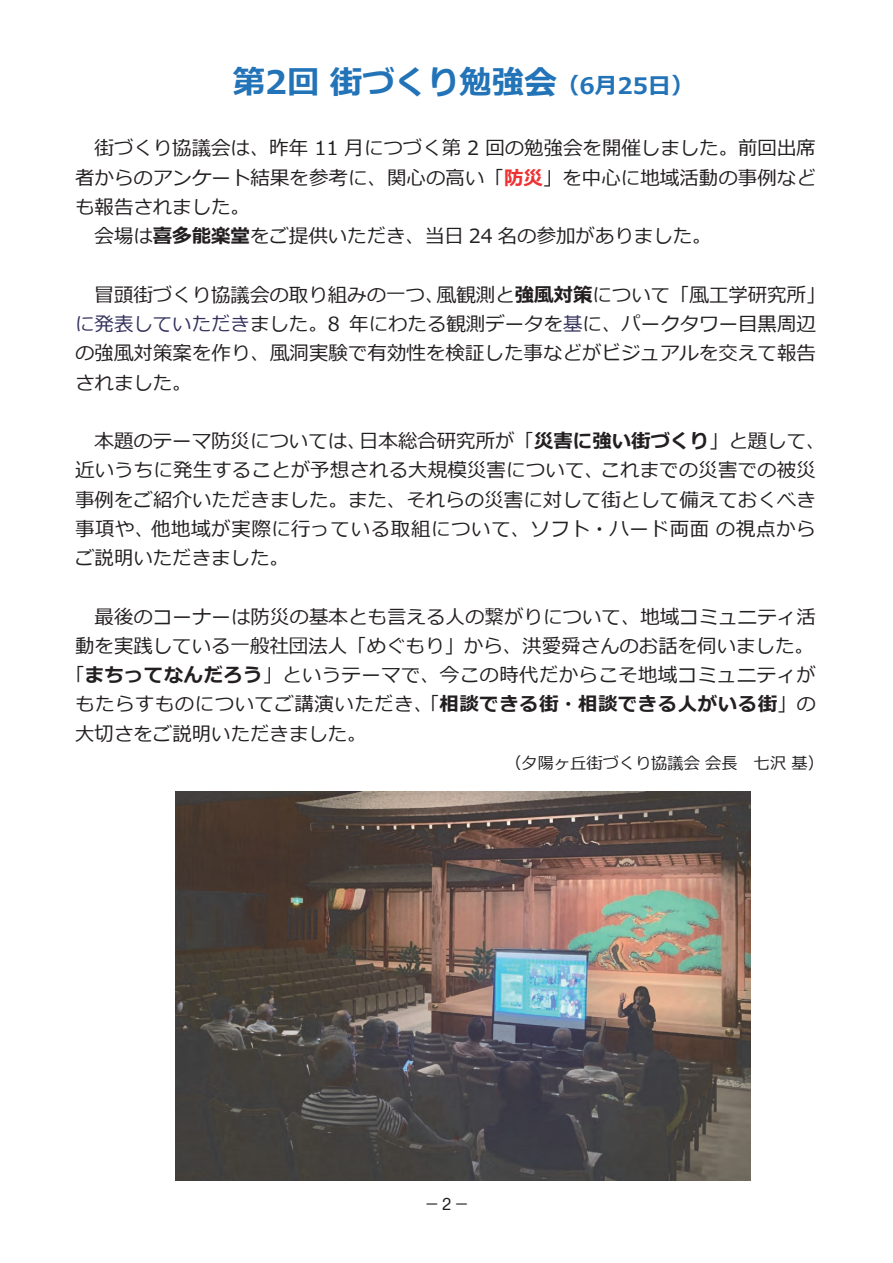
<style>
.page{position:relative;width:893px;height:1263px;background:#fff}
.page>*{position:absolute;margin:0;border:0;box-sizing:border-box;transform-origin:0 0}
.t1{font:700 32.4px "Meiryo";color:#2273b7}
.t2{font:700 22.65px "Meiryo";color:#2273b7}
.t3{font:19.5px/29.2px "Meiryo";letter-spacing:.005em;color:#231f20}
.t4{font:19.5px "Meiryo";letter-spacing:.025em;color:#231f20}
.t5{font:19.5px "Meiryo";letter-spacing:.035em;color:#231f20}
.t6{font:16.2px "Meiryo";color:#231f20}
.t7{font:15px "Shin M Go Pro";color:#231f20}
.s1{font-weight:700;color:#ee3133}
.s2{font-weight:700}
.s3{color:#33315c}
</style>
<div class="page">
<img style="left:175px;top:792px;width:576px;height:388px">
<h1 class="t1" style="left:233px;top:64px;width:326px">第2回街づくり勉強会</h1>
<p class="t2" style="left:557px;top:73px;width:138px">（6月25日(</p>
<p class="t3" style="left:75px;top:134px;width:742px">　街づくり協議会は、昨年 11 月につづく第 2 回の勉強会を開催しました。前回出席者からのアンケート結果を参考に、関心の高い「<span class="s1">防災</span>」を中心に地域活動の事例なども報告されました。<br>　会場は<span class="s2">喜多能楽堂</span>をご提供いただき、当日 24 名の参加がありました。</p>
<p class="t3" style="left:349px;top:280px;width:468px;text-indent:-274px">　冒頭街づくり協議会の取り組みの一つ、<br>年にわたる観測データを<span class="s3">基</span>に、パークタワー目黒周辺</p>
<p class="t3" style="left:437px;top:280px;width:390px">風観測と<span class="s2">強風対策</span>について「風工学研究所「</p>
<p class="t3" style="left:75px;top:310px;width:742px"><span class="s3">に発表していただき</span>ました。8<br>の強風対策案を作り、風洞実験で有効性を検証した事などがビジュアルを交えて報告されました。</p>
<p class="t3" style="left:75px;top:427px;width:293px">　本題のテーマ防災については、</p>
<p class="t3" style="left:359px;top:427px;width:468px">日本総合研究所が「<span class="s2">災害に強い街づくり</span>」と題して、</p>
<p class="t3" style="left:75px;top:456px;width:530px">近いうちに発生することが予想される大規模災害について、</p>
<p class="t3" style="left:75px;top:485px;width:742px">事例をご紹介いただきました。また、それらの災害に対して街として備えておくべき</p>
<p class="t5" style="left:151px;top:518px;width:666px">他地域が実際に行っている取組について、ソフト・ハード両面の視点から</p>
<p class="t3" style="left:600px;top:456px;width:217px">これまでの災害での被災</p>
<p class="t3" style="left:75px;top:514px;width:215px">事項や、<br>ご説明いただきました。</p>
<p class="t3" style="left:75px;top:602px;width:742px">　最後のコーナーは防災の基本とも言える人の繋がりについて、地域コミュニティ活</p>
<p class="t3" style="left:75px;top:631px;width:740px">動を実践している一般社団法人「めぐもり」から、洪愛舜さんのお話を伺いました。</p>
<p class="t3" style="left:65px;top:661px;width:752px">「<span class="s2">まちってなんだろう</span>」というテーマで、今この時代だからこそ地域コミュニティが</p>
<p class="t4" style="left:75px;top:693px;width:742px">もたらすものについてご講演いただき、「<span class="s2">相談できる街・相談できる人がいる街</span>」の</p>
<p class="t3" style="left:75px;top:719px;width:293px">大切さをご説明いただきました。</p>
<p class="t6" style="left:754px;top:753px;width:72px">七沢基(</p>
<p class="t6" style="left:505px;top:753px;width:234px">（夕陽ヶ丘街づくり協議会会長</p>
<p class="t7" style="left:424px;top:1192px;width:46px">－2－</p>
</div>
